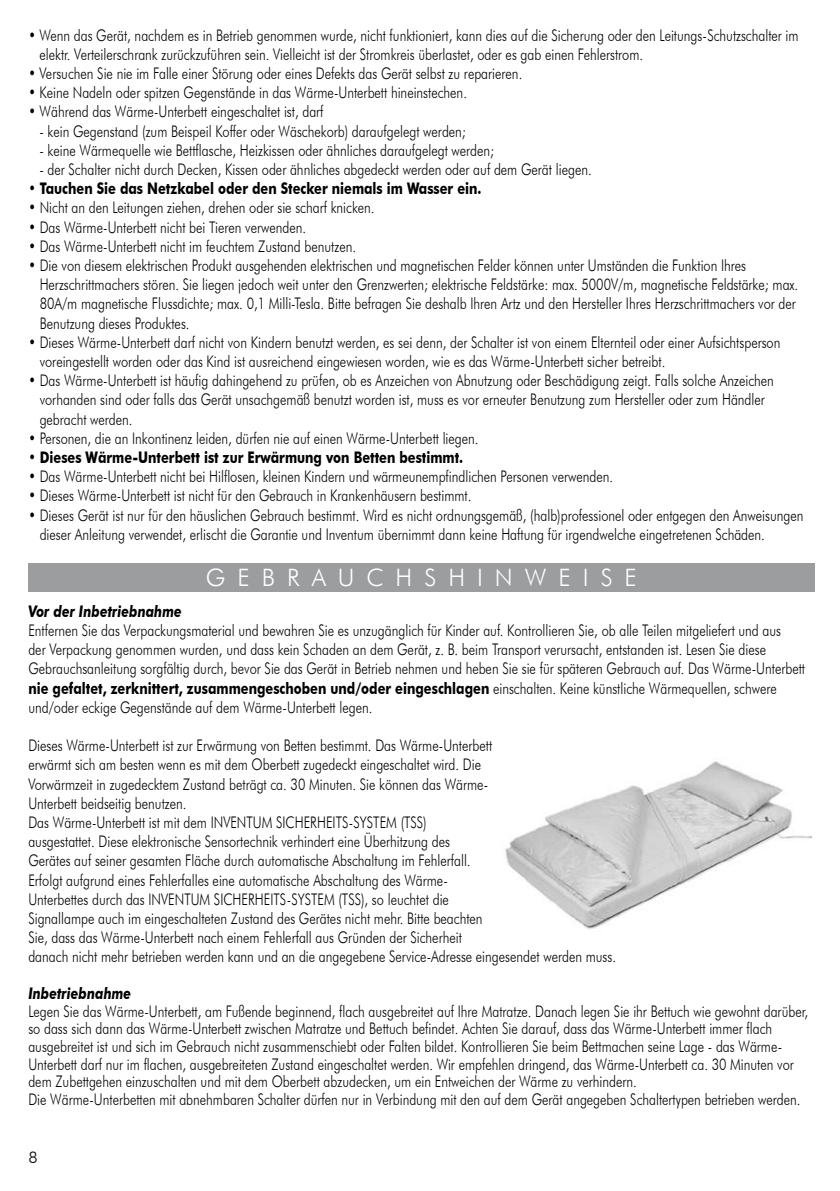
<style>
.page{position:relative;width:840px;height:1191px;background:#fff}
.page>*{position:absolute;margin:0;border:0;box-sizing:border-box;transform-origin:0 0}
.t1{font:300 24px "Futura BT";letter-spacing:.5em;color:#fff}
.t2{font:300 16px/19.2px "Futura BT";color:#000;scale:.8 1}
.t3{font:700 16px "Futura BT";color:#000;scale:.8 1}
.t4{font:italic 700 16px "Futura BT";color:#000;scale:.8 1}
.t5{font:300 16px "Futura BT";color:#000}
.s1{font-weight:700}
</style>
<div class="page">
<div style="left:28px;top:564px;width:786px;height:28px;background:#9c9d9f"></div>
<img style="left:505px;top:761px;width:305px;height:169px">
<p class="t2" style="left:39px;top:25px;width:949px;text-indent:-11px">• Wenn das Gerät, nachdem es in Betrieb genommen wurde, nicht funktioniert, kann dies auf die Sicherung oder den Leitungs-Schutzschalter im elektr. Verteilerschrank zurückzuführen sein. Vielleicht ist der Stromkreis überlastet, oder es gab einen Fehlerstrom.</p>
<p class="t2" style="left:28px;top:63px;width:618px">• Versuchen Sie nie im Falle einer Störung oder eines Defekts das Gerät selbst zu reparieren.</p>
<p class="t2" style="left:28px;top:83px;width:549px">• Keine Nadeln oder spitzen Gegenstände in das Wärme-Unterbett hineinstechen.</p>
<p class="t2" style="left:28px;top:102px;width:370px">• Während das Wärme-Unterbett eingeschaltet ist, darf</p>
<p class="t2" style="left:39px;top:121px;width:534px">- kein Gegenstand (zum Beispeil Koffer oder Wäschekorb) daraufgelegt werden;</p>
<p class="t2" style="left:39px;top:140px;width:569px">- keine Wärmequelle wie Bettflasche, Heizkissen oder ähnliches daraufgelegt werden;</p>
<p class="t2" style="left:39px;top:159px;width:691px">- der Schalter nicht durch Decken, Kissen oder ähnliches abgedeckt werden oder auf dem Gerät liegen.</p>
<p class="t3" style="left:28px;top:179px;width:567px">• Tauchen Sie das Netzkabel oder den Stecker niemals im Wasser ein.</p>
<p class="t2" style="left:28px;top:198px;width:434px">• Nicht an den Leitungen ziehen, drehen oder sie scharf knicken.</p>
<p class="t2" style="left:28px;top:217px;width:348px">• Das Wärme-Unterbett nicht bei Tieren verwenden.</p>
<p class="t2" style="left:28px;top:236px;width:411px">• Das Wärme-Unterbett nicht im feuchtem Zustand benutzen.</p>
<p class="t2" style="left:40px;top:255px;width:949px;text-indent:-11px">• Die von diesem elektrischen Produkt ausgehenden elektrischen und magnetischen Felder können unter Umständen die Funktion Ihres Herzschrittmachers stören. Sie liegen jedoch weit unter den Grenzwerten; elektrische Feldstärke: max. 5000V/m, magnetische Feldstärke; max.<br>80A/m magnetische Flussdichte; max. 0,1 Milli-Tesla. Bitte befragen Sie deshalb Ihren Artz und den Hersteller Ihres Herzschrittmachers vor der Benutzung dieses Produktes.</p>
<p class="t2" style="left:40px;top:332px;width:926px;text-indent:-11px">• Dieses Wärme-Unterbett darf nicht von Kindern benutzt werden, es sei denn, der Schalter ist von einem Elternteil oder einer Aufsichtsperson voreingestellt worden oder das Kind ist ausreichend eingewiesen worden, wie es das Wärme-Unterbett sicher betreibt.</p>
<p class="t2" style="left:40px;top:371px;width:918px;text-indent:-11px">• Das Wärme-Unterbett ist häufig dahingehend zu prüfen, ob es Anzeichen von Abnutzung oder Beschädigung zeigt. Falls solche Anzeichen vorhanden sind oder falls das Gerät unsachgemäß benutzt worden ist, muss es vor erneuter Benutzung zum Hersteller oder zum Händler gebracht werden.</p>
<p class="t2" style="left:28px;top:428px;width:564px">• Personen, die an Inkontinenz leiden, dürfen nie auf einen Wärme-Unterbett liegen.</p>
<p class="t3" style="left:28px;top:447px;width:545px">• Dieses Wärme-Unterbett ist zur Erwärmung von Betten bestimmt.</p>
<p class="t2" style="left:28px;top:467px;width:732px">• Das Wärme-Unterbett nicht bei Hilflosen, kleinen Kindern und wärmeunempfindlichen Personen verwenden.</p>
<p class="t2" style="left:28px;top:486px;width:555px">• Dieses Wärme-Unterbett ist nicht für den Gebrauch in Krankenhäusern bestimmt.</p>
<p class="t2" style="left:40px;top:505px;width:955px;text-indent:-11px">• Dieses Gerät ist nur für den häuslichen Gebrauch bestimmt. Wird es nicht ordnungsgemäß, (halb)professionel oder entgegen den Anweisungen dieser Anleitung verwendet, erlischt die Garantie und Inventum übernimmt dann keine Haftung für irgendwelche eingetretenen Schäden.</p>
<h1 class="t1" style="left:206px;top:563px;width:432px">GEBRAUCHSHINWEISE</h1>
<p class="t4" style="left:28px;top:601px;width:193px">Vor der Inbetriebnahme</p>
<p class="t2" style="left:28px;top:620px;width:971px">Entfernen Sie das Verpackungsmaterial und bewahren Sie es unzugänglich für Kinder auf. Kontrollieren Sie, ob alle Teilen mitgeliefert und aus<br>der Verpackung genommen wurden, und dass kein Schaden an dem Gerät, z. B. beim Transport verursacht, entstanden ist. Lesen Sie diese Gebrauchsanleitung sorgfältig durch, bevor Sie das Gerät in Betrieb nehmen und heben Sie sie für späteren Gebrauch auf. Das Wärme-Unterbett <span class="s1">nie gefaltet, zerknittert, zusammengeschoben und/oder eingeschlagen</span> einschalten. Keine künstliche Wärmequellen, schwere und/oder eckige Gegenstände auf dem Wärme-Unterbett legen.</p>
<p class="t2" style="left:28px;top:735px;width:735px">Dieses Wärme-Unterbett ist zur Erwärmung von Betten bestimmt. Das Wärme-Unterbett<br>erwärmt sich am besten wenn es mit dem Oberbett zugedeckt eingeschaltet wird. Die<br>Vorwärmzeit in zugedecktem Zustand beträgt ca. 30 Minuten. Sie können das Wärme-<br>Unterbett beidseitig benutzen.<br>Das Wärme-Unterbett ist mit dem INVENTUM SICHERHEITS-SYSTEM (TSS)<br>ausgestattet. Diese elektronische Sensortechnik verhindert eine Überhitzung des<br>Gerätes auf seiner gesamten Fläche durch automatische Abschaltung im Fehlerfall.<br>Erfolgt aufgrund eines Fehlerfalles eine automatische Abschaltung des Wärme-<br>Unterbettes durch das INVENTUM SICHERHEITS-SYSTEM (TSS), so leuchtet die<br>Signallampe auch im eingeschalteten Zustand des Gerätes nicht mehr. Bitte beachten<br>Sie, dass das Wärme-Unterbett nach einem Fehlerfall aus Gründen der Sicherheit<br>danach nicht mehr betrieben werden kann und an die angegebene Service-Adresse eingesendet werden muss.</p>
<p class="t4" style="left:28px;top:983px;width:130px">Inbetriebnahme</p>
<p class="t2" style="left:28px;top:1002px;width:975px;line-height:17.6px">Legen Sie das Wärme-Unterbett, am Fußende beginnend, flach ausgebreitet auf Ihre Matratze. Danach legen Sie ihr Bettuch wie gewohnt darüber, so dass sich dann das Wärme-Unterbett zwischen Matratze und Bettuch befindet. Achten Sie darauf, dass das Wärme-Unterbett immer flach ausgebreitet ist und sich im Gebrauch nicht zusammenschiebt oder Falten bildet. Kontrollieren Sie beim Bettmachen seine Lage - das Wärme-Unterbett darf nur im flachen, ausgebreiteten Zustand eingeschaltet werden. Wir empfehlen dringend, das Wärme-Unterbett ca. 30 Minuten vor dem Zubettgehen einzuschalten und mit dem Oberbett abzudecken, um ein Entweichen der Wärme zu verhindern.<br>Die Wärme-Unterbetten mit abnehmbaren Schalter dürfen nur in Verbindung mit den auf dem Gerät angegeben Schaltertypen betrieben werden.</p>
<p class="t5" style="left:28px;top:1147px;width:11px">8</p>
</div>
